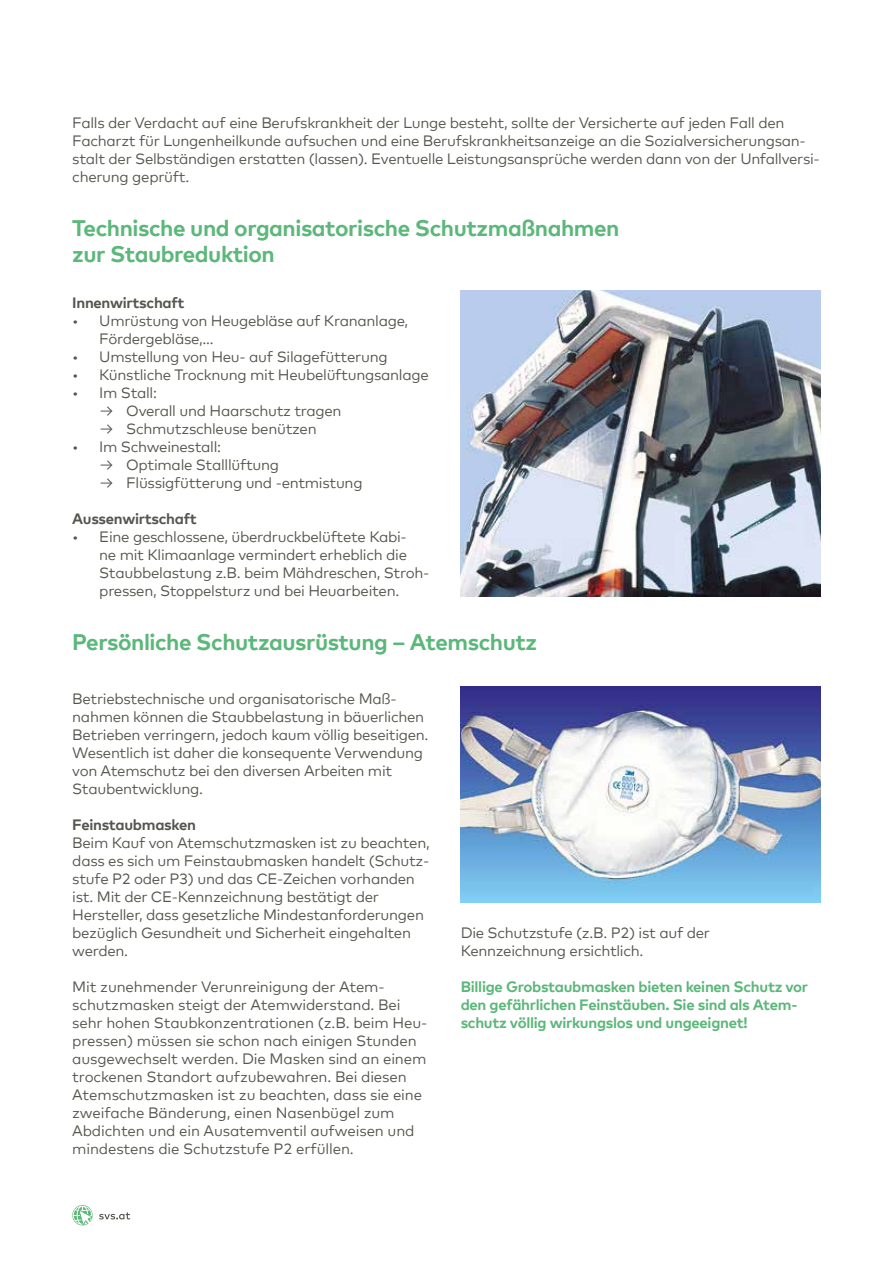
<style>
.page{position:relative;width:893px;height:1263px;background:#fff}
.page>*{position:absolute;margin:0;border:0;box-sizing:border-box;transform-origin:0 0}
.t1{font:700 22.5px/25.5px "Mark Offc Pro";letter-spacing:-.02em;color:#5cb77a}
.t2{font:15px/18px "Mark Offc Pro";letter-spacing:-.02em;color:#565650}
.t3{font:700 15px/18px "Mark Offc Pro";letter-spacing:-.02em;color:#5cb77a}
.t4{font:700 15px "Mark Offc Pro";letter-spacing:-.02em;color:#565650}
</style>
<div class="page">
<svg style="left:72px;top:1205px;width:21px;height:20px"></svg>
<svg style="left:99px;top:1212px;width:31px;height:7px"></svg>
<img style="left:461px;top:290px;width:360px;height:306px">
<img style="left:461px;top:687px;width:360px;height:216px">
<p class="t2" style="left:72px;top:113px;width:749px">Falls der Verdacht auf eine Berufskrankheit der Lunge besteht, sollte der Versicherte auf jeden Fall den Facharzt für Lungenheilkunde aufsuchen und eine Berufskrankheitsanzeige an die Sozialversicherungsan&shy;stalt der Selbständigen erstatten (lassen). Eventuelle Leistungsansprüche werden dann von der Unfallversi&shy;cherung geprüft.</p>
<h1 class="t1" style="left:72px;top:214px;width:549px">Technische und organisatorische Schutzmaßnahmen zur Staubreduktion</h1>
<p class="t4" style="left:72px;top:292px;width:114px">Innenwirtschaft</p>
<p class="t2" style="left:99px;top:311px;width:311px;text-indent:-27px">• Umrüstung von Heugebläse auf Krananlage,<br>Fördergebläse,…</p>
<p class="t2" style="left:72px;top:347px;width:317px">• Umstellung von Heu- auf Silagefütterung</p>
<p class="t2" style="left:72px;top:365px;width:358px">• Künstliche Trocknung mit Heubelüftungsanlage</p>
<p class="t2" style="left:72px;top:383px;width:86px">• Im Stall:</p>
<p class="t2" style="left:99px;top:401px;width:244px">→ Overall und Haarschutz tragen</p>
<p class="t2" style="left:99px;top:419px;width:219px">→ Schmutzschleuse benützen</p>
<p class="t2" style="left:72px;top:437px;width:150px">• Im Schweinestall:</p>
<p class="t2" style="left:99px;top:455px;width:181px">→ Optimale Stalllüftung</p>
<p class="t2" style="left:99px;top:473px;width:265px">→ Flüssigfütterung und -entmistung</p>
<p class="t4" style="left:72px;top:508px;width:126px">Aussenwirtschaft</p>
<p class="t2" style="left:99px;top:527px;width:332px;text-indent:-27px">• Eine geschlossene, überdruckbelüftete Kabi-<br>ne mit Klimaanlage vermindert erheblich die Staubbelastung z.B. beim Mähdreschen, Stroh&shy;pressen, Stoppelsturz und bei Heuarbeiten.</p>
<h1 class="t1" style="left:72px;top:628px;width:466px">Persönliche Schutzausrüstung – Atemschutz</h1>
<p class="t2" style="left:72px;top:689px;width:358px">Betriebstechnische und organisatorische Maß&shy;nahmen können die Staubbelastung in bäuerlichen Betrieben verringern, jedoch kaum völlig beseitigen.<br>Wesentlich ist daher die konsequente Verwendung von Atemschutz bei den diversen Arbeiten mit Staubentwicklung.</p>
<p class="t4" style="left:72px;top:814px;width:125px">Feinstaubmasken</p>
<p class="t2" style="left:72px;top:833px;width:359px">Beim Kauf von Atemschutzmasken ist zu beachten, dass es sich um Feinstaubmasken handelt (Schutz&shy;stufe P2 oder P3) und das CE-Zeichen vorhanden ist. Mit der CE-Kennzeichnung bestätigt der Hersteller, dass gesetzliche Mindestanforderungen bezüglich Gesundheit und Sicherheit eingehalten werden.</p>
<p class="t2" style="left:72px;top:977px;width:356px">Mit zunehmender Verunreinigung der Atem&shy;schutzmasken steigt der Atemwiderstand. Bei sehr hohen Staubkonzentrationen (z.B. beim Heu&shy;pressen) müssen sie schon nach einigen Stunden ausgewechselt werden. Die Masken sind an einem trockenen Standort aufzubewahren. Bei diesen Atemschutzmasken ist zu beachten, dass sie eine zweifache Bänderung, einen Nasenbügel zum Abdichten und ein Ausatemventil aufweisen und mindestens die Schutzstufe P2 erfüllen.</p>
<p class="t2" style="left:461px;top:923px;width:251px">Die Schutzstufe (z.B. P2) ist auf der<br>Kennzeichnung ersichtlich.</p>
<p class="t3" style="left:461px;top:977px;width:349px">Billige Grobstaubmasken bieten keinen Schutz vor den gefährlichen Feinstäuben. Sie sind als Atem&shy;schutz völlig wirkungslos und ungeeignet!</p>
</div>
